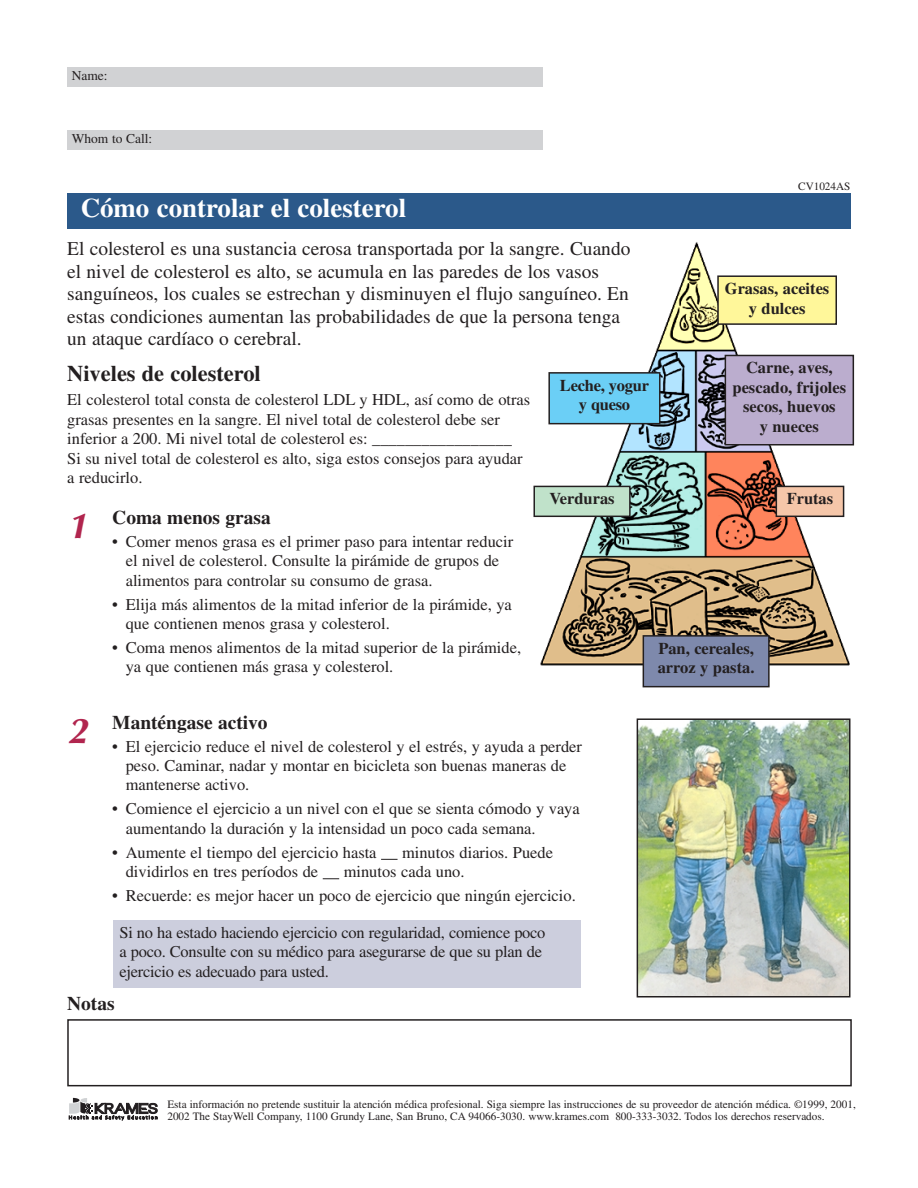
<style>
.page{position:relative;width:918px;height:1188px;background:#fff}
.page>*{position:absolute;margin:0;border:0;box-sizing:border-box;transform-origin:0 0}
.t1{font:italic 700 35.85px "Optima";color:#b1254e}
.t2{font:700 26.85px "Times";color:#fff}
.t3{font:700 22.35px "Times";color:#231f20}
.t4{font:19.35px/22.4px "Times";color:#231f20}
.t5{font:700 19.35px "Times";color:#231f20}
.t6{font:16.5px/19.5px "Times";color:#231f20}
.t7{font:700 16.5px/19.5px "Times";color:#231f20;text-align:center}
.t8{font:13.5px "Times";color:#231f20}
.t9{font:11.25px/12px "Times";color:#231f20}
</style>
<div class="page">
<svg style="left:69px;top:1098px;width:89px;height:23px"></svg>
<div style="left:67px;top:67px;width:475px;height:20px;background:#d1d2d4"></div>
<div style="left:67px;top:130px;width:475px;height:19px;background:#d1d2d4"></div>
<div style="left:67px;top:1019px;width:785px;height:67px;border:1px solid #231f20"></div>
<img style="left:541px;top:242px;width:312px;height:430px">
<div style="left:67px;top:193px;width:783px;height:36px;background:#2b598a"></div>
<svg style="left:381px;top:859px;width:17px;height:1px"></svg>
<svg style="left:323px;top:878px;width:16px;height:1px"></svg>
<div style="left:718px;top:276px;width:118px;height:48px;background:#fff79a"></div>
<div style="left:717px;top:275px;width:120px;height:50px;border:1px solid #231f20"></div>
<div style="left:534px;top:486px;width:96px;height:30px;background:#c0e2ca"></div>
<div style="left:533px;top:486px;width:98px;height:31px;border:1px solid #231f20"></div>
<div style="left:776px;top:486px;width:68px;height:30px;background:#f5c6a9"></div>
<div style="left:776px;top:486px;width:68px;height:31px;border:1px solid #231f20"></div>
<div style="left:549px;top:373px;width:111px;height:51px;background:#6bcff6"></div>
<div style="left:548px;top:372px;width:113px;height:52px;border:1px solid #231f20"></div>
<div style="left:643px;top:636px;width:126px;height:51px;background:#7e89ac"></div>
<div style="left:643px;top:635px;width:127px;height:52px;border:1px solid #231f20"></div>
<div style="left:725px;top:355px;width:128px;height:90px;background:#bbadce"></div>
<div style="left:725px;top:355px;width:129px;height:90px;border:1px solid #231f20"></div>
<img style="left:639px;top:720px;width:209px;height:275px">
<div style="left:637px;top:718px;width:213px;height:279px;border:1px solid #231f20"></div>
<div style="left:113px;top:920px;width:467px;height:68px;background:#cccedd"></div>
<p class="t8" style="left:72px;top:71px;width:37px">Name:</p>
<p class="t8" style="left:72px;top:133px;width:82px">Whom to Call:</p>
<h2 class="t2" style="left:81px;top:198px;width:327px">Cómo controlar el colesterol</h2>
<p class="t4" style="left:67px;top:240px;width:565px">El colesterol es una sustancia cerosa transportada por la sangre. Cuando el nivel de colesterol es alto, se acumula en las paredes de los vasos sanguíneos, los cuales se estrechan y disminuyen el flujo sanguíneo. En estas condiciones aumentan las probabilidades de que la persona tenga un ataque cardíaco o cerebral.</p>
<h3 class="t3" style="left:67px;top:366px;width:195px">Niveles de colesterol</h3>
<p class="t6" style="left:67px;top:392px;width:465px">El colesterol total consta de colesterol LDL y HDL, así como de otras grasas presentes en la sangre. El nivel total de colesterol debe ser inferior a 200. Mi nivel total de colesterol es: _________________<br>Si su nivel total de colesterol es alto, siga estos consejos para ayudar a reducirlo.</p>
<p class="t7" style="left:560px;top:377px;width:91px">Leche, yogur y queso</p>
<p class="t9" style="left:798px;top:181px;width:54px">CV1024AS</p>
<p class="t7" style="left:725px;top:280px;width:106px">Grasas, aceites y dulces</p>
<p class="t7" style="left:733px;top:360px;width:115px">Carne, aves, pescado, frijoles secos, huevos<br>y nueces</p>
<h1 class="t1" style="left:68px;top:511px;width:21px">1</h1>
<h1 class="t1" style="left:68px;top:716px;width:21px">2</h1>
<p class="t5" style="left:112px;top:511px;width:160px">Coma menos grasa</p>
<p class="t6" style="left:126px;top:533px;width:389px;text-indent:-13px">• Comer menos grasa es el primer paso para intentar reducir el nivel de colesterol. Consulte la pirámide de grupos de alimentos para controlar su consumo de grasa.</p>
<p class="t6" style="left:126px;top:596px;width:388px;text-indent:-13px">• Elija más alimentos de la mitad inferior de la pirámide, ya que contienen menos grasa y colesterol.</p>
<p class="t6" style="left:126px;top:639px;width:397px;text-indent:-13px">• Coma menos alimentos de la mitad superior de la pirámide, ya que contienen más grasa y colesterol.</p>
<p class="t7" style="left:549px;top:491px;width:67px">Verduras</p>
<p class="t7" style="left:787px;top:491px;width:48px">Frutas</p>
<p class="t7" style="left:658px;top:640px;width:98px;text-align:left">Pan, cereales, arroz y pasta.</p>
<p class="t5" style="left:112px;top:716px;width:157px">Manténgase activo</p>
<p class="t6" style="left:126px;top:738px;width:458px;text-indent:-13px">• El ejercicio reduce el nivel de colesterol y el estrés, y ayuda a perder peso. Caminar, nadar y montar en bicicleta son buenas maneras de mantenerse activo.</p>
<p class="t6" style="left:126px;top:801px;width:456px;text-indent:-13px">• Comience el ejercicio a un nivel con el que se sienta cómodo y vaya aumentando la duración y la intensidad un poco cada semana.</p>
<p class="t6" style="left:112px;top:844px;width:266px">• Aumente el tiempo del ejercicio hasta</p>
<p class="t6" style="left:402px;top:844px;width:153px">minutos diarios. Puede</p>
<p class="t6" style="left:126px;top:863px;width:194px">dividirlos en tres períodos de</p>
<p class="t6" style="left:344px;top:863px;width:122px">minutos cada uno.</p>
<p class="t6" style="left:112px;top:887px;width:465px">• Recuerde: es mejor hacer un poco de ejercicio que ningún ejercicio.</p>
<p class="t6" style="left:119px;top:924px;width:428px">Si no ha estado haciendo ejercicio con regularidad, comience poco a poco. Consulte con su médico para asegurarse de que su plan de ejercicio es adecuado para usted.</p>
<p class="t5" style="left:67px;top:997px;width:49px">Notas</p>
<p class="t9" style="left:167px;top:1099px;width:690px">Esta información no pretende sustituir la atención médica profesional. Siga siempre las instrucciones de su proveedor de atención médica. ©1999, 2001,<br>2002 The StayWell Company, 1100 Grundy Lane, San Bruno, CA 94066-3030. www.krames.com 800-333-3032. Todos los derechos reservados.</p>
</div>
